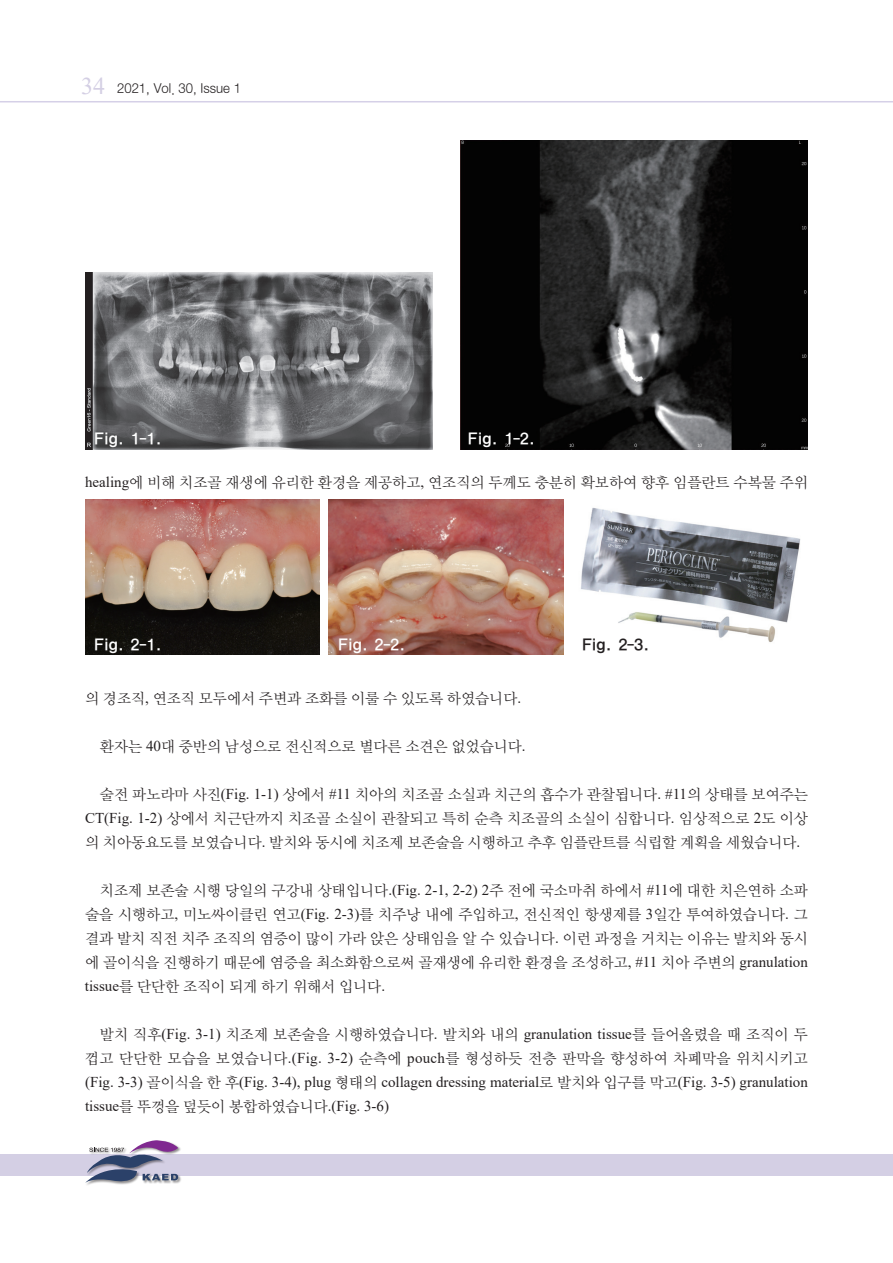
<style>
.page{position:relative;width:893px;height:1263px;background:#fff}
.page>*{position:absolute;margin:0;border:0;box-sizing:border-box;transform-origin:0 0}
.t1{font:16.2px "Tae Utum";letter-spacing:-.005em;color:#fff}
.t2{font:16.2px "Tae Utum";color:#231f20}
.t3{font:15px/24px "YDIY Mj O320";color:#231f20;text-align:justify}
.t4{font:15px/24px "YDIY Mj O320";letter-spacing:.02em;color:#231f20;text-align:right}
.t5{font:15px/24px "Times New Roman";color:#231f20}
.t6{font:13.5px "Sand Jg";color:#231f20}
.s1{font-family:"Times New Roman";font-size:24px;color:#d4cfe4}
.s2{font-family:"Times New Roman"}
.s3{font-family:"YDIY Mj O320"}
</style>
<div class="page">
<hr style="left:0;top:101px;width:893px;height:1px;background:#d5d0e7">
<div style="left:0;top:1154px;width:893px;height:21px;background:#d4cfe4"></div>
<div style="left:85px;top:1140px;width:96px;height:46px;background:#231f20;opacity:.5"></div>
<svg style="left:85px;top:1140px;width:93px;height:44px"></svg>
<img style="left:85px;top:273px;width:348px;height:176px">
<img style="left:460px;top:140px;width:348px;height:310px">
<img style="left:85px;top:500px;width:235px;height:154px">
<img style="left:329px;top:500px;width:235px;height:154px">
<img style="left:581px;top:507px;width:220px;height:136px">
<p class="t6" style="left:81px;top:82px;width:161px"><span class="s1">34</span> 2021, Vol. 30, Issue 1</p>
<p class="t1" style="left:95px;top:430px;width:69px">Fig. 1-1.</p>
<p class="t1" style="left:468px;top:430px;width:69px">Fig. 1-2.</p>
<p class="t3" style="left:85px;top:471px;width:724px"><span class="s2">healing</span>에 비해 치조골 재생에 유리한 환경을 제공하고<span class="s2">,</span> 연조직의 두께도 충분히 확보하여 향후 임플란트 수복물 주위</p>
<p class="t1" style="left:95px;top:637px;width:69px">Fig. 2-1.</p>
<p class="t1" style="left:339px;top:637px;width:69px">Fig. 2-2.</p>
<p class="t2" style="left:582px;top:637px;width:69px">Fig. 2-3.</p>
<p class="t3" style="left:85px;top:687px;width:438px">의 경조직<span class="s2">,</span> 연조직 모두에서 주변과 조화를 이룰 수 있도록 하였습니다<span class="s2">.</span></p>
<p class="t3" style="left:100px;top:735px;width:427px">환자는 <span class="s2">40</span>대 중반의 남성으로 전신적으로 별다른 소견은 없었습니다<span class="s2">.</span></p>
<p class="t3" style="left:85px;top:783px;width:724px;text-indent:15px">술전 파노라마 사진<span class="s2">(Fig. 1-1)</span> 상에서 <span class="s2">#11</span> 치아의 치조골 소실과 치근의 흡수가 관찰됩니다<span class="s2">. #11</span>의 상태를 보여주는 <span class="s2">CT(Fig. 1-2)</span> 상에서 치근단까지 치조골 소실이 관찰되고 특히 순측 치조골의 소실이 심합니다<span class="s2">.</span> 임상적으로 <span class="s2">2</span>도 이상 의 치아동요도를 보였습니다<span class="s2">.</span> 발치와 동시에 치조제 보존술을 시행하고 추후 임플란트를 식립할 계획을 세웠습니다<span class="s2">.</span></p>
<p class="t3" style="left:85px;top:879px;width:724px;text-indent:15px">치조제 보존술 시행 당일의 구강내 상태입니다<span class="s2">.(Fig. 2-1, 2-2) 2</span>주 전에 국소마취 하에서 <span class="s2">#11</span>에 대한 치은연하 소파 술을 시행하고<span class="s2">,</span> 미노싸이클린 연고<span class="s2">(Fig. 2-3)</span>를 치주낭 내에 주입하고<span class="s2">,</span> 전신적인 항생제를 <span class="s2">3</span>일간 투여하였습니다<span class="s2">.</span> 그 결과 발치 직전 치주 조직의 염증이 많이 가라 앉은 상태임을 알 수 있습니다<span class="s2">.</span> 이런 과정을 거치는 이유는 발치와 동시 에 골이식을 진행하기 때문에 염증을 최소화함으로써 골재생에 유리한 환경을 조성하고<span class="s2">, #11</span> 치아 주변의 <span class="s2">granulation tissue</span>를 단단한 조직이 되게 하기 위해서 입니다<span class="s2">.</span></p>
<p class="t4" style="left:85px;top:1023px;width:724px">발치 직후<span class="s2">(Fig. 3-1)</span> 치조제 보존술을 시행하였습니다<span class="s2">.</span> 발치와 내의 <span class="s2">granulation tissue</span>를 들어올렸을 때 조직이 두 껍고 단단한 모습을 보였습니다<span class="s2">.(Fig. 3-2)</span> 순측에 <span class="s2">pouch</span>를 형성하듯 전층 판막을 향성하여 차폐막을 위치시키고</p>
<p class="t5" style="left:85px;top:1070px;width:724px">(Fig. 3-3) <span class="s3">골이식을 한 후</span>(Fig. 3-4), plug <span class="s3">형태의</span> collagen dressing material<span class="s3">로 발치와 입구를 막고</span>(Fig. 3-5) granulation tissue<span class="s3">를 뚜껑을 덮듯이 봉합하였습니다</span>.(Fig. 3-6)</p>
</div>
